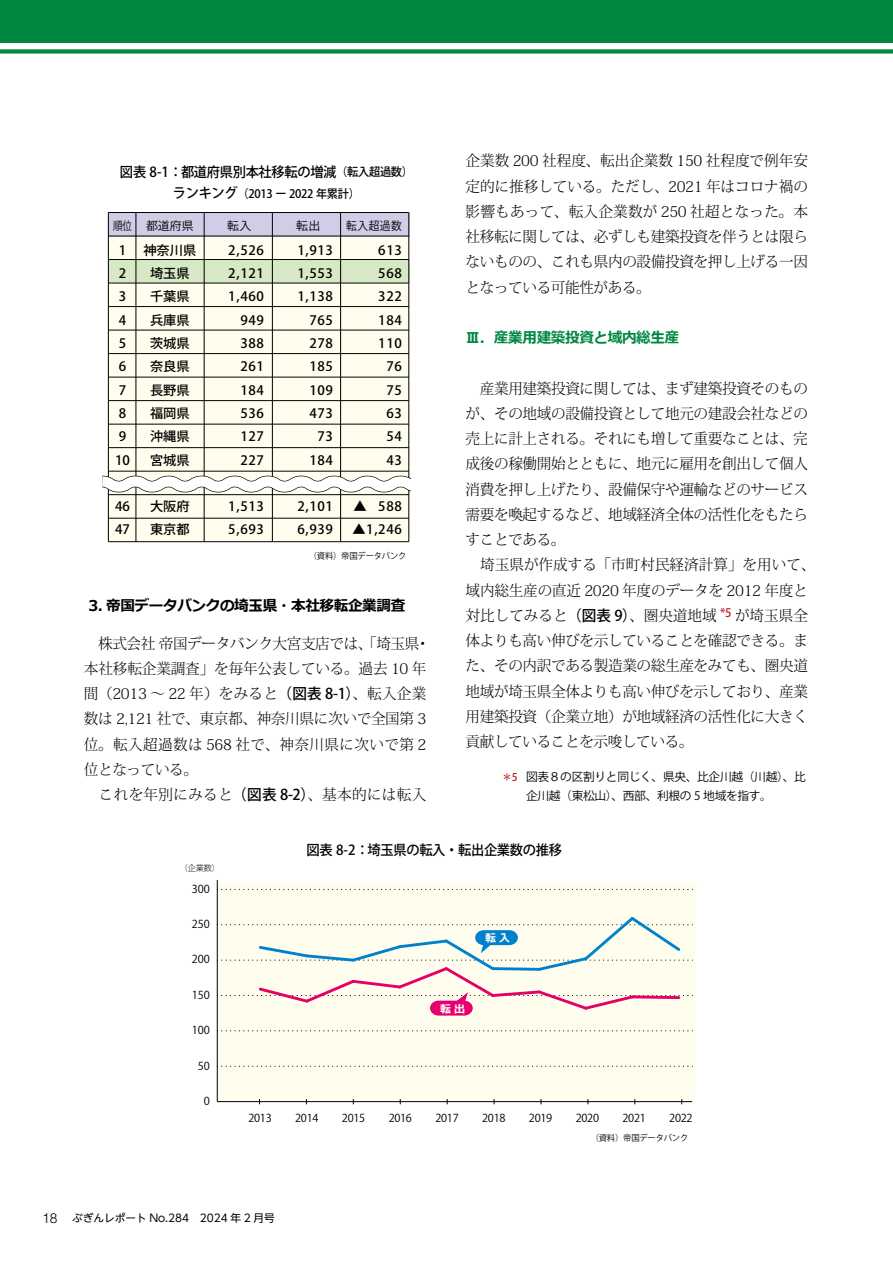
<style>
.page{position:relative;width:893px;height:1263px;background:#fff}
.page>*{position:absolute;margin:0;border:0;box-sizing:border-box;transform-origin:0 0}
.t1{font:300 14.85px/25.2px "Koz Min Pr 6 N";letter-spacing:-.025em;color:#000}
.t2{font:700 14.85px "Meiryo";letter-spacing:-.025em;color:#000}
.t3{font:700 14.85px "Meiryo";letter-spacing:-.025em;color:#008842}
.t4{font:500 13.8px "Koz Go Pr 6 N";letter-spacing:-.025em;color:#000;scale:.96 1}
.t5{font:500 12.9px/23.2px "Koz Go Pr 6 N";letter-spacing:.05em;color:#000}
.t6{font:500 12.9px/23.2px "Koz Go Pr 6 N";color:#000;text-align:center}
.t7{font:11.7px/18.6px "Koz Go Pr 6 N";letter-spacing:-.025em;color:#000}
.t8{font:500 11.7px "Koz Go Pr 6 N";letter-spacing:-.025em;color:#000;scale:.96 1}
.t9{font:11.55px "Koz Go Pr 6 N";letter-spacing:.05em;color:#000}
.t10{font:11.55px "Koz Go Pr 6 N";letter-spacing:.05em;color:#000;scale:.92 1}
.t11{font:11.55px "Koz Go Pr 6 N";letter-spacing:.05em;color:#000;scale:.82 1}
.t12{font:10.95px "Koz Go Pr 6 N";letter-spacing:-.025em;color:#000}
.t13{font:700 10.95px "Meiryo";color:#fff}
.t14{font:10.65px "UD Shin Go NT Pro";color:#000}
.t15{font:8.55px "Koz Go Pr 6 N";letter-spacing:-.025em;color:#000}
.t16{font:300 8.25px "Koz Go Pr 6 N";color:#000}
.s1{font-size:11.7px}
.s2{font-size:13.8px}
.s3{font-family:"Koz Go Pr 6 N";font-weight:500}
.s4{font-weight:500;font-size:10.65px;color:#b81c22}
.s5{font-family:"Helvetica LT Std";font-weight:300;font-size:13.8px}
</style>
<div class="page">
<div style="left:0;top:0;width:893px;height:43px;background:#008842"></div>
<div style="left:0;top:49px;width:893px;height:5px;background:#008842"></div>
<div style="left:108px;top:221px;width:301px;height:321px;background:#fffeee"></div>
<div style="left:108px;top:213px;width:301px;height:23px;background:#d2cde6"></div>
<div style="left:108px;top:259px;width:301px;height:24px;background:#d6e9c4"></div>
<hr style="left:108px;top:212px;width:301px;height:1px;background:#000">
<hr style="left:108px;top:236px;width:301px;height:1px;background:#000">
<hr style="left:108px;top:259px;width:301px;height:1px;background:#000">
<hr style="left:108px;top:283px;width:301px;height:1px;background:#000">
<hr style="left:108px;top:306px;width:301px;height:1px;background:#000">
<hr style="left:108px;top:330px;width:301px;height:1px;background:#000">
<hr style="left:108px;top:353px;width:301px;height:1px;background:#000">
<hr style="left:108px;top:377px;width:301px;height:1px;background:#000">
<hr style="left:108px;top:400px;width:301px;height:1px;background:#000">
<hr style="left:108px;top:424px;width:301px;height:1px;background:#000">
<hr style="left:108px;top:447px;width:301px;height:1px;background:#000">
<hr style="left:108px;top:518px;width:301px;height:1px;background:#000">
<hr style="left:108px;top:541px;width:301px;height:1px;background:#000">
<hr style="left:108px;top:212px;width:1px;height:330px;background:#000">
<hr style="left:136px;top:212px;width:1px;height:330px;background:#000">
<hr style="left:204px;top:212px;width:1px;height:330px;background:#000">
<hr style="left:272px;top:212px;width:1px;height:330px;background:#000">
<hr style="left:340px;top:212px;width:1px;height:330px;background:#000">
<hr style="left:408px;top:212px;width:1px;height:330px;background:#000">
<svg style="left:102px;top:470px;width:309px;height:28px"></svg>
<div style="left:217px;top:882px;width:479px;height:220px;background:#fffeee"></div>
<hr style="left:217px;top:1101px;width:475px;height:1px;background:#000">
<hr style="left:217px;top:880px;width:1px;height:221px;background:#000">
<svg style="left:217px;top:1066px;width:476px;height:1px"></svg>
<svg style="left:217px;top:1030px;width:476px;height:1px"></svg>
<svg style="left:217px;top:889px;width:476px;height:1px"></svg>
<svg style="left:217px;top:914px;width:476px;height:101px"></svg>
<p class="t4" style="left:120px;top:164px;width:307px">図表 8-1：都道府県別本社移転の増減<span class="s1">（転入超過数）</span></p>
<p class="t8" style="left:173px;top:187px;width:197px"><span class="s2">ランキング</span>（2013 ー 2022 年累計）</p>
<p class="t11" style="left:113px;top:219px;width:25px">順位</p>
<p class="t5" style="left:115px;top:239px;width:16px">1<br>2<br>3<br>4<br>5<br>6<br>7<br>8<br>9<br>10</p>
<p class="t5" style="left:115px;top:495px;width:16px">46<br>47</p>
<p class="t9" style="left:146px;top:219px;width:49px">都道府県</p>
<p class="t6" style="left:143px;top:239px;width:54px">神奈川県埼玉県千葉県兵庫県茨城県奈良県長野県福岡県沖縄県宮城県</p>
<p class="t5" style="left:150px;top:495px;width:41px">大阪府東京都</p>
<p class="t9" style="left:227px;top:219px;width:38px">転入　</p>
<p class="t5" style="left:228px;top:239px;width:37px;text-align:right">2,526<br>2,121<br>1,460<br>949<br>388<br>261<br>184<br>536<br>127<br>227</p>
<p class="t5" style="left:228px;top:495px;width:37px">1,513<br>5,693</p>
<p class="t9" style="left:296px;top:219px;width:38px">転出　</p>
<p class="t5" style="left:297px;top:239px;width:37px;text-align:right">1,913<br>1,553<br>1,138<br>765<br>278<br>185<br>109<br>473<br>73<br>184</p>
<p class="t5" style="left:297px;top:495px;width:37px">2,101<br>6,939</p>
<p class="t10" style="left:346px;top:219px;width:62px">転入超過数</p>
<p class="t5" style="left:378px;top:239px;width:25px;text-align:right">613<br>568<br>322<br>184<br>110<br>76<br>75<br>63<br>54<br>43</p>
<p class="t5" style="left:353px;top:495px;width:50px">▲ 588</p>
<p class="t5" style="left:352px;top:518px;width:51px">▲1,246</p>
<p class="t15" style="left:309px;top:551px;width:99px">（資料）帝国データバンク</p>
<p class="t2" style="left:88px;top:595px;width:318px">3. 帝国データバンクの埼玉県・本社移転企業調査</p>
<p class="t1" style="left:84px;top:631px;width:347px">　株式会社 帝国データバンク大宮支店では、「埼玉県・本社移転企業調査」を毎年公表している。過去 10 年間（2013 ～ 22 年）をみると<span class="s3">（図表 8-1）</span>、転入企業数は 2,121 社で、東京都、神奈川県に次いで全国第 3位。転入超過数は 568 社で、神奈川県に次いで第 2位となっている。<br>　これを年別にみると<span class="s3">（図表 8-2）</span>、基本的には転入</p>
<p class="t1" style="left:466px;top:149px;width:344px;text-align:justify">企業数 200 社程度、転出企業数 150 社程度で例年安定的に推移している。ただし、2021 年はコロナ禍の影響もあって、転入企業数が 250 社超となった。本社移転に関しては、必ずしも建築投資を伴うとは限らないものの、これも県内の設備投資を押し上げる一因となっている可能性がある。</p>
<p class="t3" style="left:466px;top:327px;width:215px">Ⅲ．産業用建築投資と域内総生産</p>
<p class="t1" style="left:466px;top:376px;width:351px">　産業用建築投資に関しては、まず建築投資そのものが、その地域の設備投資として地元の建設会社などの売上に計上される。それにも増して重要なことは、完成後の稼働開始とともに、地元に雇用を創出して個人消費を押し上げたり、設備保守や運輸などのサービス需要を喚起するなど、地域経済全体の活性化をもたらすことである。<br>　埼玉県が作成する「市町村民経済計算」を用いて、域内総生産の直近 2020 年度のデータを 2012 年度と対比してみると<span class="s3">（図表 9）</span>、圏央道地域 <sup>*5</sup> が埼玉県全体よりも高い伸びを示していることを確認できる。また、その内訳である製造業の総生産をみても、圏央道地域が埼玉県全体よりも高い伸びを示しており、産業用建築投資（企業立地）が地域経済の活性化に大きく貢献していることを示唆している。</p>
<p class="t7" style="left:526px;top:768px;width:281px;text-indent:-24px"><span class="s4">＊5</span> 図表８の区割りと同じく、県央、比企川越（川越）、比企川越（東松山）、西部、利根の 5 地域を指す。</p>
<p class="t16" style="left:180px;top:864px;width:42px">（企業数）</p>
<p class="t12" style="left:192px;top:882px;width:20px">300</p>
<p class="t12" style="left:192px;top:918px;width:20px">250</p>
<p class="t12" style="left:192px;top:953px;width:20px">200</p>
<p class="t12" style="left:192px;top:989px;width:20px">150</p>
<p class="t12" style="left:192px;top:1024px;width:20px">100</p>
<p class="t12" style="left:198px;top:1059px;width:14px">50</p>
<p class="t12" style="left:204px;top:1095px;width:8px">0</p>
<p class="t4" style="left:306px;top:842px;width:268px">図表 8-2：埼玉県の転入・転出企業数の推移</p>
<p class="t13" style="left:485px;top:930px;width:26px">転入</p>
<p class="t13" style="left:440px;top:1001px;width:26px">転出</p>
<p class="t12" style="left:248px;top:1111px;width:25px">2013</p>
<p class="t12" style="left:295px;top:1111px;width:25px">2014</p>
<p class="t12" style="left:342px;top:1111px;width:25px">2015</p>
<p class="t12" style="left:389px;top:1111px;width:25px">2016</p>
<p class="t12" style="left:435px;top:1111px;width:25px">2017</p>
<p class="t12" style="left:482px;top:1111px;width:25px">2018</p>
<p class="t12" style="left:529px;top:1111px;width:25px">2019</p>
<p class="t12" style="left:576px;top:1111px;width:25px">2020</p>
<p class="t12" style="left:622px;top:1111px;width:25px">2021</p>
<p class="t12" style="left:669px;top:1111px;width:25px">2022</p>
<p class="t15" style="left:591px;top:1133px;width:99px">（資料）帝国データバンク</p>
<p class="t14" style="left:42px;top:1210px;width:234px"><span class="s5">18</span> ぶぎんレポート No.284　2024 年 2 月号</p>
</div>
